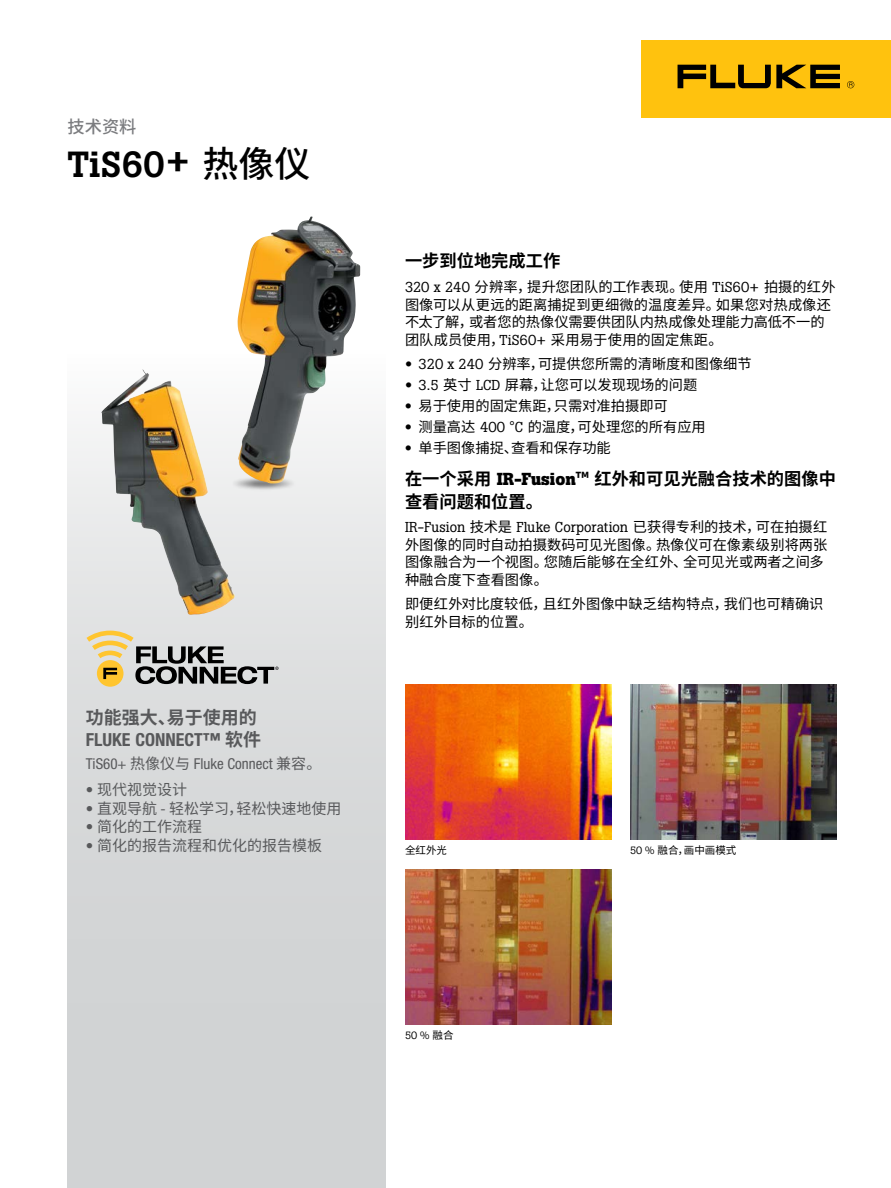
<style>
.page{position:relative;width:891px;height:1188px;background:#fff}
.page>*{position:absolute;margin:0;border:0;box-sizing:border-box;transform-origin:0 0}
.t1{font:500 36px "Boton Pro";color:#000}
.t2{font:700 condensed 18px "Helvetica Neue LT Pro";color:#58595b}
.t3{font:700 18px "Source Han Sans CN";color:#58595b}
.t4{font:700 17.25px/22.5px "Source Han Sans CN";color:#000}
.t5{font:500 17.25px "Source Han Sans CN";color:#7b7c7f}
.t6{font:15px "Source Han Sans CN";color:#58595b}
.t7{font:condensed 15px "Helvetica Neue LT Pro";color:#58595b}
.t8{font:14.25px/17.7px "Source Han Sans CN";color:#000}
.t9{font:14.25px "Boton Pro";letter-spacing:.005em;color:#000}
.t10{font:10.5px "Source Han Sans CN";color:#000}
.t11{font:10.5px "Boton Pro";color:#000}
.s1{font-family:"Source Han Sans CN"}
.s2{font-family:"Source Han Sans CN";font-stretch:normal}
.s3{font-family:"Helvetica Neue LT Pro";font-stretch:condensed}
.s4{font-family:"Boton Pro"}
.s5{font-family:"Helvetica Neue LT Pro";font-weight:700}
</style>
<div class="page">
<div style="left:641px;top:40px;width:250px;height:78px;background:#ffc20e"></div>
<div style="left:68px;top:354px;width:318px;height:834px;background:linear-gradient(to bottom,#f2f3f3,#c8cbcc)"></div>
<svg style="left:677px;top:65px;width:177px;height:23px"></svg>
<img style="left:235px;top:475px;width:61px;height:17px">
<img style="left:237px;top:216px;width:123px;height:268px">
<img style="left:101px;top:369px;width:134px;height:246px">
<svg style="left:97px;top:660px;width:27px;height:27px"></svg>
<svg style="left:87px;top:631px;width:192px;height:53px;background:#b3afa1"></svg>
<img style="left:405px;top:685px;width:207px;height:155px">
<img style="left:405px;top:869px;width:207px;height:156px">
<img style="left:630px;top:685px;width:207px;height:155px">
<p class="t5" style="left:68px;top:117px;width:70px">技术资料</p>
<h1 class="t1" style="left:68px;top:141px;width:245px">TiS60+ <span class="s1">热像仪</span></h1>
<p class="t3" style="left:86px;top:708px;width:173px">功能强大、易于使用的</p>
<p class="t2" style="left:86px;top:729px;width:177px">FLUKE CONNECT™ <span class="s2">软件</span></p>
<p class="t7" style="left:86px;top:755px;width:237px">TiS60+ <span class="s2">热像仪与</span> Fluke Connect <span class="s2">兼容。</span></p>
<p class="t6" style="left:86px;top:781px;width:103px"><span class="s3">•</span> 现代视觉设计</p>
<p class="t6" style="left:86px;top:800px;width:257px"><span class="s3">•</span> 直观导航 - 轻松学习，轻松快速地使用</p>
<p class="t6" style="left:86px;top:818px;width:118px"><span class="s3">•</span> 简化的工作流程</p>
<p class="t6" style="left:86px;top:837px;width:238px"><span class="s3">•</span> 简化的报告流程和优化的报告模板</p>
<p class="t4" style="left:405px;top:250px;width:157px">一步到位地完成工作</p>
<p class="t8" style="left:405px;top:278px;width:432px"><span class="s4">320 x 240</span> 分辨率，提升您团队的工作表现。使用 <span class="s4">TiS60+</span> 拍摄的红外图像可以从更远的距离捕捉到更细微的温度差异。如果您对热成像还不太了解，或者您的热像仪需要供团队内热成像处理能力高低不一的团队成员使用，<span class="s4">TiS60+</span> 采用易于使用的固定焦距。</p>
<p class="t8" style="left:405px;top:355px;width:348px"><span class="s5">•</span> <span class="s4">320 x 240</span> 分辨率，可提供您所需的清晰度和图像细节</p>
<p class="t8" style="left:405px;top:376px;width:294px"><span class="s5">•</span> <span class="s4">3.5</span> 英寸 <span class="s4">LCD</span> 屏幕，让您可以发现现场的问题</p>
<p class="t8" style="left:405px;top:397px;width:264px"><span class="s5">•</span> 易于使用的固定焦距，只需对准拍摄即可</p>
<p class="t8" style="left:405px;top:418px;width:302px"><span class="s5">•</span> 测量高达 <span class="s4">400</span> °<span class="s4">C</span> 的温度，可处理您的所有应用</p>
<p class="t8" style="left:405px;top:439px;width:207px"><span class="s5">•</span> 单手图像捕捉、查看和保存功能</p>
<p class="t4" style="left:405px;top:468px;width:432px">在一个采用 <span class="s4">IR-Fusion</span>™ 红外和可见光融合技术的图像中查看问题和位置。</p>
<p class="t9" style="left:405px;top:518px;width:424px">IR-Fusion <span class="s1">技术是</span> Fluke Corporation <span class="s1">已获得专利的技术，可在拍摄红</span></p>
<p class="t8" style="left:405px;top:536px;width:424px">外图像的同时自动拍摄数码可见光图像。热像仪可在像素级别将两张图像融合为一个视图。您随后能够在全红外、全可见光或两者之间多种融合度下查看图像。</p>
<p class="t8" style="left:405px;top:596px;width:420px">即便红外对比度较低，且红外图像中缺乏结构特点，我们也可精确识别红外目标的位置。</p>
<p class="t10" style="left:405px;top:845px;width:43px">全红外光</p>
<p class="t10" style="left:630px;top:845px;width:108px"><span class="s4">50 %</span> 融合，画中画模式</p>
<p class="t11" style="left:405px;top:1029px;width:50px">50 % <span class="s1">融合</span></p>
</div>
